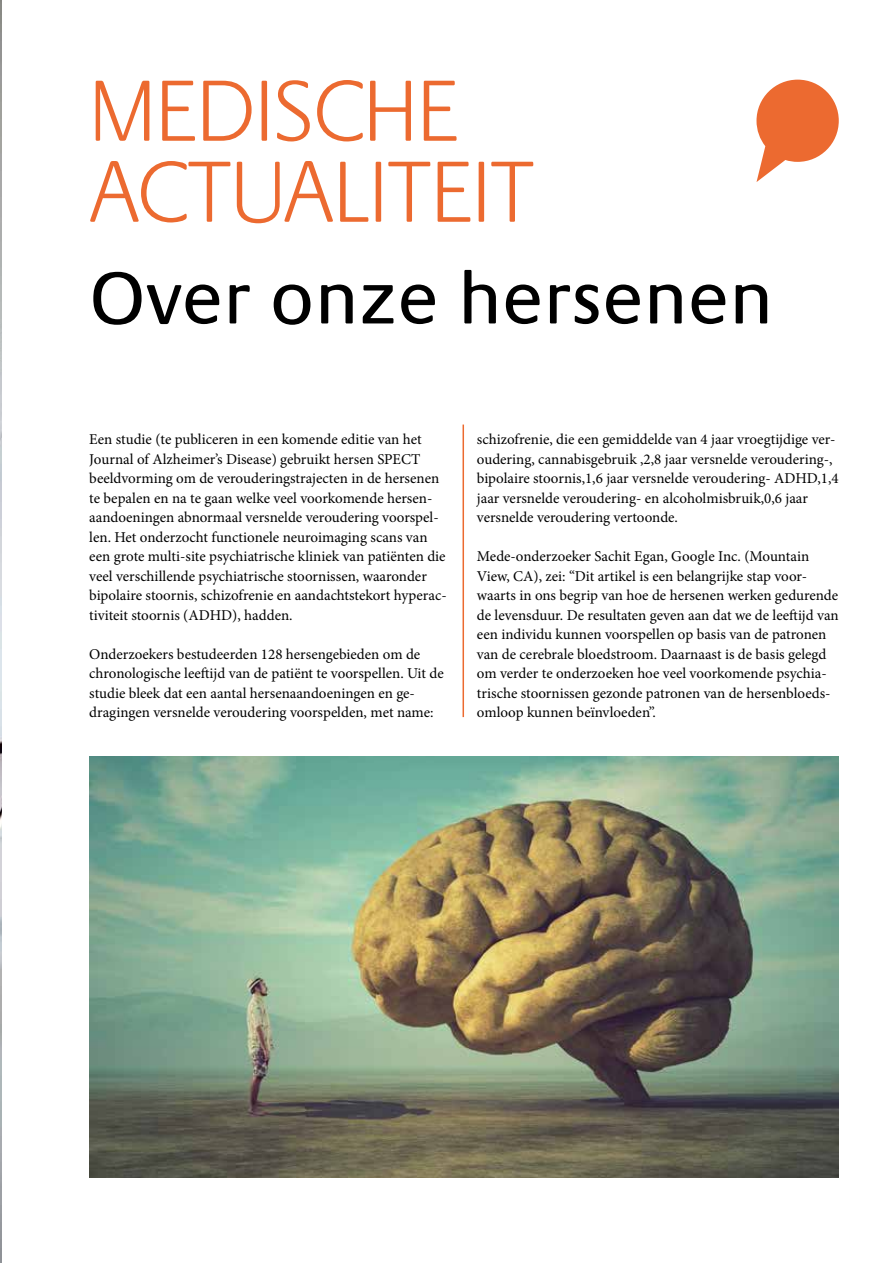
<style>
.page{position:relative;width:893px;height:1263px;background:#fff}
.page>*{position:absolute;margin:0;border:0;box-sizing:border-box;transform-origin:0 0}
.t1{font:300 90px/81px "Praxis EF";color:#ec6a30}
.t2{font:76.5px "Praxis EF";color:#000}
.t3{font:15px/19.5px "Minion Pro";color:#000}
</style>
<div class="page">
<img style="left:0;top:3px;width:1px;height:1259px">
<svg style="left:756px;top:80px;width:83px;height:102px"></svg>
<hr style="left:462px;top:425px;width:2px;height:292px;background:#ec6a30">
<img style="left:89px;top:756px;width:750px;height:422px">
<h1 class="t1" style="left:89px;top:73px;width:446px">MEDISCHE<br>ACTUALITEIT</h1>
<h2 class="t2" style="left:89px;top:257px;width:685px">Over onze hersenen</h2>
<p class="t3" style="left:89px;top:430px;width:359px">Een studie (te publiceren in een komende editie van het Journal of Alzheimer’s Disease) gebruikt hersen SPECT beeldvorming om de verouderingstrajecten in de hersenen te bepalen en na te gaan welke veel voorkomende hersen&shy;aandoeningen abnormaal versnelde veroudering voorspel&shy;len. Het onderzocht functionele neuroimaging scans van een grote multi-site psychiatrische kliniek van patiënten die veel verschillende psychiatrische stoornissen, waaronder bipolaire stoornis, schizofrenie en aandachtstekort hyperac&shy;tiviteit stoornis (ADHD), hadden.</p>
<p class="t3" style="left:89px;top:644px;width:356px">Onderzoekers bestudeerden 128 hersengebieden om de chronologische leeftijd van de patiënt te voorspellen. Uit de studie bleek dat een aantal hersenaandoeningen en ge&shy;dragingen versnelde veroudering voorspelden, met name:</p>
<p class="t3" style="left:477px;top:430px;width:363px">schizofrenie, die een gemiddelde van 4 jaar vroegtijdige ver&shy;oudering, cannabisgebruik ,2,8 jaar versnelde veroudering-, bipolaire stoornis,1,6 jaar versnelde veroudering- ADHD,1,4 jaar versnelde veroudering- en alcoholmisbruik,0,6 jaar versnelde veroudering vertoonde.</p>
<p class="t3" style="left:477px;top:547px;width:363px">Mede-onderzoeker Sachit Egan, Google Inc. (Mountain View, CA), zei: “Dit artikel is een belangrijke stap voor&shy;waarts in ons begrip van hoe de hersenen werken gedurende de levensduur. De resultaten geven aan dat we de leeftijd van een individu kunnen voorspellen op basis van de patronen van de cerebrale bloedstroom. Daarnaast is de basis gelegd om verder te onderzoeken hoe veel voorkomende psychia&shy;trische stoornissen gezonde patronen van de hersenbloeds&shy;omloop kunnen beïnvloeden”.</p>
</div>
